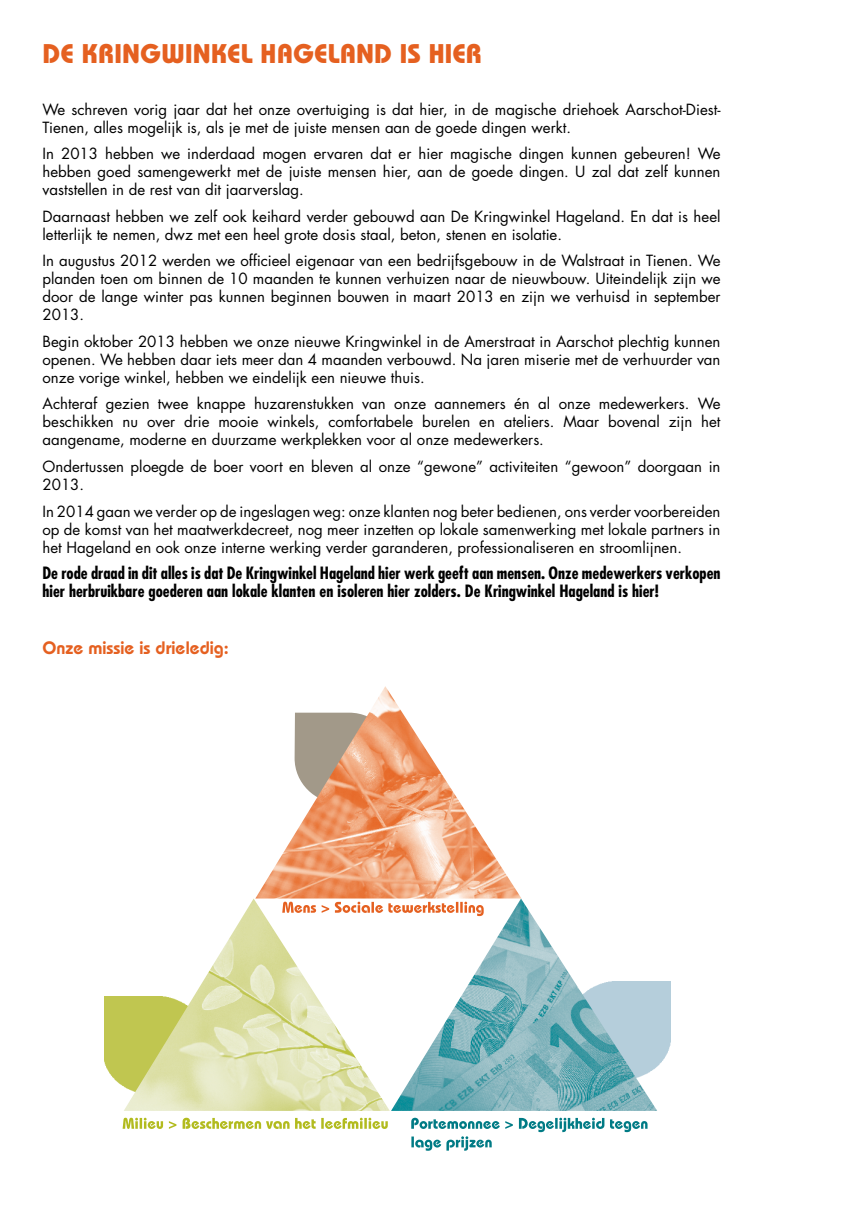
<style>
.page{position:relative;width:851px;height:1221px;background:#fff}
.page>*{position:absolute;margin:0;border:0;box-sizing:border-box;transform-origin:0 0}
.t1{font:700 27px "Bauhaus";color:#e56020}
.t2{font:600 18px "Bauhaus";color:#e56020}
.t3{font:700 condensed 16.5px/18px "Futura Std";color:#000}
.t4{font:15px/18px "Futura Std";color:#000;text-align:justify}
</style>
<div class="page">
<img style="left:104px;top:996px;width:20px;height:91px">
<img style="left:657px;top:981px;width:13px;height:86px">
<img style="left:255px;top:686px;width:266px;height:212px">
<img style="left:124px;top:898px;width:533px;height:212px">
<svg style="left:282px;top:901px;width:201px;height:15px"></svg>
<svg style="left:123px;top:1117px;width:265px;height:11px"></svg>
<svg style="left:411px;top:1117px;width:236px;height:33px"></svg>
<h1 class="t1" style="left:43px;top:37px;width:441px">DE KRINGWINKEL HAGELAND IS HIER</h1>
<p class="t4" style="left:43px;top:100px;width:679px">We schreven vorig jaar dat het onze overtuiging is dat hier, in de magische driehoek Aarschot-Diest-<br>Tienen, alles mogelijk is, als je met de juiste mensen aan de goede dingen werkt.</p>
<p class="t4" style="left:43px;top:145px;width:679px">In 2013 hebben we inderdaad mogen ervaren dat er hier magische dingen kunnen gebeuren! We hebben goed samengewerkt met de juiste mensen hier, aan de goede dingen. U zal dat zelf kunnen vaststellen in de rest van dit jaarverslag.</p>
<p class="t4" style="left:43px;top:207px;width:679px">Daarnaast hebben we zelf ook keihard verder gebouwd aan De Kringwinkel Hageland. En dat is heel letterlijk te nemen, dwz met een heel grote dosis staal, beton, stenen en isolatie.</p>
<p class="t4" style="left:43px;top:252px;width:679px">In augustus 2012 werden we officieel eigenaar van een bedrijfsgebouw in de Walstraat in Tienen. We planden toen om binnen de 10 maanden te kunnen verhuizen naar de nieuwbouw. Uiteindelijk zijn we door de lange winter pas kunnen beginnen bouwen in maart 2013 en zijn we verhuisd in september 2013.</p>
<p class="t4" style="left:43px;top:332px;width:679px">Begin oktober 2013 hebben we onze nieuwe Kringwinkel in de Amerstraat in Aarschot plechtig kunnen openen. We hebben daar iets meer dan 4 maanden verbouwd. Na jaren miserie met de verhuurder van onze vorige winkel, hebben we eindelijk een nieuwe thuis.</p>
<p class="t4" style="left:43px;top:395px;width:679px">Achteraf gezien twee knappe huzarenstukken van onze aannemers én al onze medewerkers. We beschikken nu over drie mooie winkels, comfortabele burelen en ateliers. Maar bovenal zijn het aangename, moderne en duurzame werkplekken voor al onze medewerkers.</p>
<p class="t4" style="left:43px;top:457px;width:679px">Ondertussen ploegde de boer voort en bleven al onze “gewone” activiteiten “gewoon” doorgaan in<br>2013.</p>
<p class="t4" style="left:43px;top:502px;width:679px">In 2014 gaan we verder op de ingeslagen weg: onze klanten nog beter bedienen, ons verder voorbereiden op de komst van het maatwerkdecreet, nog meer inzetten op lokale samenwerking met lokale partners in het Hageland en ook onze interne werking verder garanderen, professionaliseren en stroomlijnen.</p>
<p class="t3" style="left:43px;top:564px;width:679px">De rode draad in dit alles is dat De Kringwinkel Hageland hier werk geeft aan mensen. Onze medewerkers verkopen hier herbruikbare goederen aan lokale klanten en isoleren hier zolders. De Kringwinkel Hageland is hier!</p>
<p class="t2" style="left:43px;top:636px;width:188px">Onze missie is drieledig:</p>
</div>
